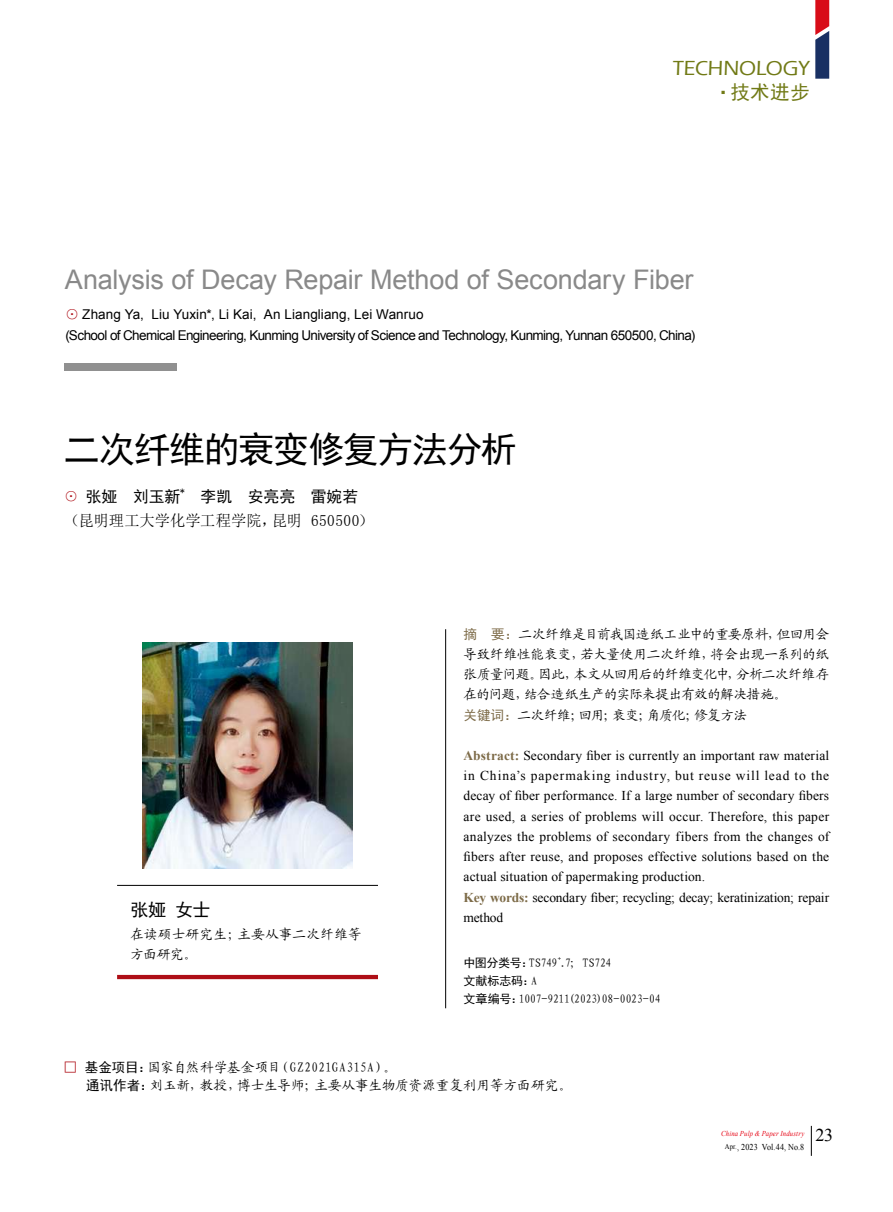
<style>
.page{position:relative;width:893px;height:1212px;background:#fff}
.page>*{position:absolute;margin:0;border:0;box-sizing:border-box;transform-origin:0 0}
.t1{font:36px "Sim Hei";letter-spacing:-.03em;color:#000}
.t2{font:27px "Arial";letter-spacing:-.005em;color:#898989}
.t3{font:500 21px "Eras ITC";color:#717a16}
.t4{font:19.5px "Sim Hei";color:#717a16}
.t5{font:18px "Sim Hei";color:#000}
.t6{font:18px "Times New Roman";color:#000}
.t7{font:15.75px "Sim Sun";letter-spacing:.005em;color:#000}
.t8{font:15.75px "Sim Hei";color:#000}
.t9{font:13.5px/20.2px "Times New Roman";letter-spacing:.015em;color:#000}
.t10{font:13.5px/20.2px "Arial";letter-spacing:-.04em;color:#000}
.t11{font:13.5px/20.2px "Kai Ti GB2312";letter-spacing:-.015em;color:#000}
.t12{font:13.5px/18px "Kai Ti GB2312";letter-spacing:.01em;color:#000}
.t13{font:13.5px/20.2px "Kai Ti GB2312";letter-spacing:.02em;color:#000}
.t14{font:12px "Kai Ti GB2312";letter-spacing:-.025em;color:#000}
.t15{font:12px "Sim Hei";color:#000}
.t16{font:9.15px "Sim Hei";color:#000}
.t17{font:9px "Times New Roman";letter-spacing:.01em;color:#000;scale:.9 1}
.t18{font:italic 7.5px "Times New Roman";letter-spacing:.02em;color:#e60212;scale:.9 1}
.t19{font:7.05px "Kai Ti GB2312";color:#000}
.s1{font-size:21px}
.s2{font-family:"Sim Sun";color:#ae0e16}
.s3{font-size:13.5px;color:#ae0e16}
.s4{font-family:"Sim Hei";color:#7d6b48}
.s5{font-weight:700;color:#7d6b48}
.s6{font-family:"Sim Hei"}
.s7{font-family:"Kai Ti GB2312"}
.s8{font-family:"Sim Hei";color:#ae0e16}
.s9{font-size:7.5px}
</style>
<div class="page">
<hr style="left:117px;top:885px;width:261px;height:1px;background:#000">
<hr style="left:117px;top:975px;width:261px;height:4px;background:#ae0e16">
<div style="left:64px;top:364px;width:113px;height:7px;background:#909090"></div>
<hr style="left:445px;top:629px;width:1px;height:379px;background:#000">
<img style="left:143px;top:643px;width:209px;height:226px">
<svg style="left:815px;top:0;width:14px;height:79px"></svg>
<hr style="left:811px;top:1126px;width:1px;height:30px;background:#000">
<h3 class="t3" style="left:673px;top:56px;width:139px">TECHNOLOGY</h3>
<h3 class="t4" style="left:713px;top:82px;width:98px"><span class="s1">·</span>技术进步</h3>
<h2 class="t2" style="left:65px;top:262px;width:630px">Analysis of Decay Repair Method of Secondary Fiber</h2>
<p class="t10" style="left:65px;top:304px;width:631px"><span class="s2">⊙</span> Zhang Ya, Liu Yuxin*, Li Kai, An Liangliang, Lei Wanruo<br>(School of Chemical Engineering, Kunming University of Science and Technology, Kunming, Yunnan 650500, China)</p>
<h1 class="t1" style="left:64px;top:431px;width:454px">二次纤维的衰变修复方法分析</h1>
<p class="t8" style="left:64px;top:489px;width:117px"><span class="s3">⊙</span> 张娅 刘玉新</p>
<p class="t16" style="left:180px;top:487px;width:6px">*</p>
<p class="t8" style="left:201px;top:489px;width:159px">李凯 安亮亮 雷婉若</p>
<p class="t7" style="left:64px;top:512px;width:311px">（昆明理工大学化学工程学院，昆明 650500）</p>
<h3 class="t5" style="left:130px;top:900px;width:82px">张娅 女士</h3>
<p class="t13" style="left:130px;top:924px;width:233px">在读硕士研究生；主要从事二次纤维等方面研究。</p>
<p class="t11" style="left:463px;top:624px;width:367px"><span class="s4">摘 要：</span>二次纤维是目前我国造纸工业中的重要原料，但回用会导致纤维性能衰变，若大量使用二次纤维，将会出现一系列的纸张质量问题。因此，本文从回用后的纤维变化中，分析二次纤维存在的问题，结合造纸生产的实际来提出有效的解决措施。<br><span class="s4">关键词：</span>二次纤维；回用；衰变；角质化；修复方法</p>
<p class="t9" style="left:463px;top:745px;width:367px"><span class="s5">Abstract:</span> Secondary fiber is currently an important raw material in China’s papermaking industry, but reuse will lead to the decay of fiber performance. If a large number of secondary fibers are used, a series of problems will occur. Therefore, this paper analyzes the problems of secondary fibers from the changes of fibers after reuse, and proposes effective solutions based on the actual situation of papermaking production.<br><span class="s5">Key words:</span> secondary fiber; recycling; decay; keratinization; repair method</p>
<p class="t14" style="left:463px;top:956px;width:150px"><span class="s6">中图分类号：</span>TS749 .7; TS724</p>
<p class="t19" style="left:558px;top:955px;width:5px">+</p>
<p class="t15" style="left:463px;top:974px;width:75px">文献标志码：<span class="s7">A</span></p>
<p class="t14" style="left:463px;top:992px;width:199px"><span class="s6">文章编号：</span>1007-9211(2023)08-0023-04</p>
<p class="t12" style="left:86px;top:1058px;width:488px;text-indent:-22px"><span class="s8">□</span> <span class="s6">基金项目：</span>国家自然科学基金项目（GZ2021GA315A）。<br><span class="s6">通讯作者：</span>刘玉新，教授，博士生导师；主要从事生物质资源重复利用等方面研究。</p>
<p class="t18" style="left:721px;top:1129px;width:94px">China Pulp &amp; Paper Industry</p>
<p class="t17" style="left:725px;top:1140px;width:90px"><span class="s9">Apr.</span>, 2023 Vol.44, No.8</p>
<h3 class="t6" style="left:815px;top:1123px;width:19px">23</h3>
</div>
